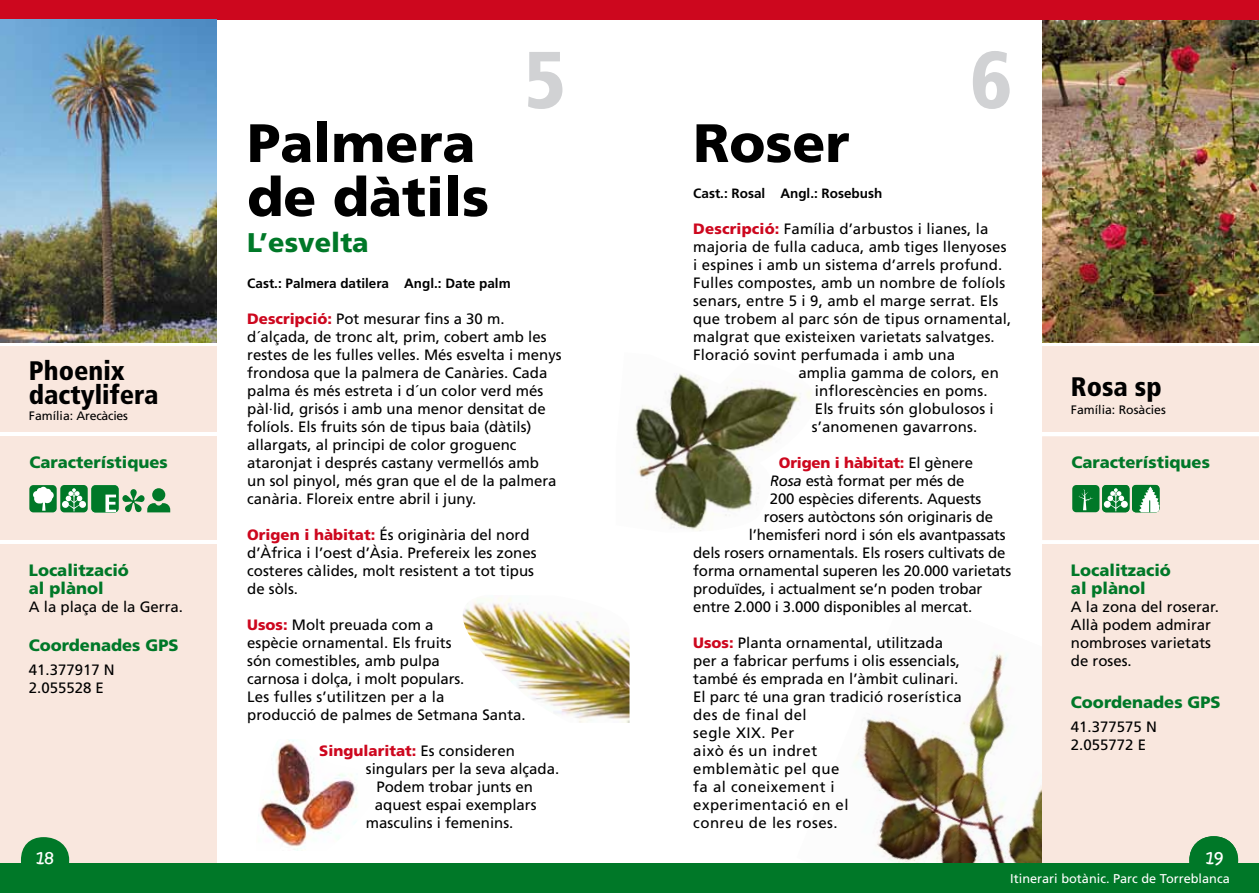
<style>
.page{position:relative;width:1259px;height:893px;background:#fff}
.page>*{position:absolute;margin:0;border:0;box-sizing:border-box;transform-origin:0 0}
.t1{font:900 condensed 80.4px "Frutiger";color:#d1d2d4}
.t2{font:900 54px/54px "Frutiger";color:#000}
.t3{font:900 27px "Frutiger";color:#007828}
.t4{font:900 condensed 26.85px/24px "Frutiger";color:#000}
.t5{font:18px "Kristen ITC";color:#fff}
.t6{font:900 16.5px/18px "Frutiger";color:#007828}
.t7{font:15px/18px "Frutiger";color:#000}
.t8{font:900 15px "Frutiger";letter-spacing:-.005em;color:#cd071e}
.t9{font:700 13.5px "Frutiger";color:#000}
.t10{font:12.75px "Frutiger";color:#fff}
.t11{font:12.3px "Frutiger";letter-spacing:-.02em;color:#000}
.t12{font:12.3px "Frutiger";color:#000}
.s1{font-weight:900;color:#cd071e}
.s2{font-weight:400;color:#000}
.s3{font-style:italic}
</style>
<div class="page">
<img style="left:855px;top:653px;width:187px;height:210px">
<div style="left:1042px;top:544px;width:217px;height:349px;background:#f9e7de"></div>
<div style="left:1042px;top:436px;width:217px;height:104px;background:#f9e7de"></div>
<img style="left:1042px;top:20px;width:217px;height:322px">
<div style="left:1042px;top:346px;width:217px;height:86px;background:#f9e7de"></div>
<div style="left:0;top:0;width:1259px;height:20px;background:#cd071e"></div>
<img style="left:462px;top:597px;width:167px;height:126px">
<img style="left:258px;top:739px;width:99px;height:112px">
<div style="left:0;top:346px;width:217px;height:86px;background:#f9e7de"></div>
<div style="left:0;top:436px;width:217px;height:104px;background:#f9e7de"></div>
<div style="left:0;top:544px;width:217px;height:349px;background:#f9e7de"></div>
<img style="left:0;top:20px;width:217px;height:322px">
<div style="left:91px;top:485px;width:28px;height:27px;background:#007828;border-radius:4px"></div>
<svg style="left:105px;top:495px;width:11px;height:17px"></svg>
<div style="left:29px;top:485px;width:28px;height:27px;background:#007828;border-radius:4px"></div>
<svg style="left:33px;top:487px;width:21px;height:24px"></svg>
<div style="left:60px;top:485px;width:28px;height:27px;background:#007828;border-radius:4px"></div>
<svg style="left:62px;top:488px;width:24px;height:23px"></svg>
<div style="left:1072px;top:485px;width:27px;height:27px;background:#007828;border-radius:4px"></div>
<svg style="left:1078px;top:489px;width:15px;height:21px"></svg>
<svg style="left:1102px;top:485px;width:27px;height:27px"></svg>
<svg style="left:1103px;top:485px;width:56px;height:27px;background:#61aa78"></svg>
<div style="left:21px;top:837px;width:48px;height:49px;background:#007828;border-radius:23px"></div>
<div style="left:1189px;top:836px;width:49px;height:50px;background:#007828;border-radius:50%"></div>
<div style="left:0;top:863px;width:1259px;height:30px;background:#007828"></div>
<svg style="left:122px;top:489px;width:48px;height:23px"></svg>
<div style="left:152px;top:488px;width:13px;height:13px;background:#007828;border-radius:50%"></div>
<img style="left:634px;top:373px;width:177px;height:158px">
<h3 class="t4" style="left:29px;top:359px;width:131px">Phoenix dactylifera</h3>
<p class="t11" style="left:29px;top:408px;width:101px">Família: Arecàcies</p>
<p class="t6" style="left:29px;top:453px;width:140px">Característiques</p>
<p class="t6" style="left:29px;top:561px;width:101px">Localització al plànol</p>
<p class="t7" style="left:29px;top:598px;width:156px">A la plaça de la Gerra.</p>
<p class="t6" style="left:29px;top:636px;width:151px">Coordenades GPS</p>
<p class="t7" style="left:29px;top:661px;width:87px">41.377917 N<br>2.055528 E</p>
<h1 class="t1" style="left:524px;top:32px;width:43px">5</h1>
<h1 class="t1" style="left:970px;top:32px;width:43px">6</h1>
<h2 class="t2" style="left:247px;top:115px;width:243px">Palmera de dàtils</h2>
<h3 class="t3" style="left:247px;top:226px;width:123px">L’esvelta</h3>
<p class="t9" style="left:247px;top:275px;width:265px">Cast.: Palmera datilera Angl.: Date palm</p>
<p class="t7" style="left:247px;top:310px;width:316px"><span class="s1">Descripció:</span> Pot mesurar fins a 30 m. d´alçada, de tronc alt, prim, cobert amb les restes de les fulles velles. Més esvelta i menys frondosa que la palmera de Canàries. Cada palma és més estreta i d´un color verd més pàl·lid, grisós i amb una menor densitat de folíols. Els fruits són de tipus baia (dàtils) allargats, al principi de color groguenc ataronjat i després castany vermellós amb<br>un sol pinyol, més gran que el de la palmera canària. Floreix entre abril i juny.</p>
<p class="t7" style="left:247px;top:526px;width:291px"><span class="s1">Origen i hàbitat:</span> És originària del nord d’Àfrica i l’oest d’Àsia. Prefereix les zones costeres càlides, molt resistent a tot tipus de sòls.</p>
<p class="t7" style="left:247px;top:616px;width:280px"><span class="s1">Usos:</span> Molt preuada com a<br>espècie ornamental. Els fruits<br>són comestibles, amb pulpa<br>carnosa i dolça, i molt populars.<br>Les fulles s’utilitzen per a la<br>producció de palmes de Setmana Santa.</p>
<p class="t8" style="left:319px;top:742px;width:197px">Singularitat: <span class="s2">Es consideren</span></p>
<p class="t7" style="left:366px;top:760px;width:195px">singulars per la seva alçada.</p>
<p class="t7" style="left:376px;top:778px;width:158px">Podem trobar junts en</p>
<p class="t7" style="left:375px;top:796px;width:163px">aquest espai exemplars</p>
<p class="t7" style="left:366px;top:814px;width:149px">masculins i femenins.</p>
<h2 class="t2" style="left:693px;top:115px;width:158px">Roser</h2>
<p class="t9" style="left:693px;top:185px;width:191px">Cast.: Rosal Angl.: Rosebush</p>
<p class="t7" style="left:693px;top:220px;width:297px"><span class="s1">Descripció:</span> Família d’arbustos i lianes, la</p>
<p class="t7" style="left:693px;top:238px;width:315px">majoria de fulla caduca, amb tiges llenyoses</p>
<p class="t7" style="left:693px;top:256px;width:311px">i espines i amb un sistema d’arrels profund.</p>
<p class="t7" style="left:693px;top:274px;width:314px">Fulles compostes, amb un nombre de folíols</p>
<p class="t7" style="left:693px;top:292px;width:307px">senars, entre 5 i 9, amb el marge serrat. Els</p>
<p class="t7" style="left:693px;top:310px;width:320px">que trobem al parc són de tipus ornamental,</p>
<p class="t7" style="left:693px;top:328px;width:303px">malgrat que existeixen varietats salvatges.</p>
<p class="t7" style="left:693px;top:346px;width:263px">Floració sovint perfumada i amb una</p>
<p class="t7" style="left:798px;top:364px;width:202px">amplia gamma de colors, en</p>
<p class="t7" style="left:815px;top:382px;width:174px">inflorescències en poms.</p>
<p class="t7" style="left:815px;top:400px;width:180px">Els fruits són globulosos i</p>
<p class="t7" style="left:812px;top:418px;width:167px">s’anomenen gavarrons.</p>
<p class="t8" style="left:779px;top:454px;width:196px">Origen i hàbitat: <span class="s2">El gènere</span></p>
<p class="t7" style="left:770px;top:472px;width:196px"><span class="s3">Rosa</span> està format per més de</p>
<p class="t7" style="left:770px;top:490px;width:213px">200 espècies diferents. Aquests</p>
<p class="t7" style="left:764px;top:508px;width:231px">rosers autòctons són originaris de</p>
<p class="t7" style="left:749px;top:526px;width:258px">l’hemisferi nord i són els avantpassats</p>
<p class="t7" style="left:693px;top:544px;width:314px">dels rosers ornamentals. Els rosers cultivats de</p>
<p class="t7" style="left:693px;top:562px;width:320px">forma ornamental superen les 20.000 varietats</p>
<p class="t7" style="left:693px;top:580px;width:291px">produïdes, i actualment se’n poden trobar</p>
<p class="t7" style="left:693px;top:598px;width:280px">entre 2.000 i 3.000 disponibles al mercat.</p>
<p class="t7" style="left:693px;top:634px;width:270px"><span class="s1">Usos:</span> Planta ornamental, utilitzada per a fabricar perfums i olis essencials, també és emprada en l’àmbit culinari.<br>El parc té una gran tradició roserística des de final del<br>segle XIX. Per<br>això és un indret<br>emblemàtic pel que<br>fa al coneixement i<br>experimentació en el<br>conreu de les roses.</p>
<h3 class="t4" style="left:1071px;top:375px;width:92px">Rosa sp</h3>
<p class="t12" style="left:1071px;top:403px;width:96px">Família: Rosàcies</p>
<p class="t6" style="left:1071px;top:453px;width:140px">Característiques</p>
<p class="t6" style="left:1071px;top:561px;width:101px">Localització al plànol</p>
<p class="t7" style="left:1071px;top:598px;width:149px">A la zona del roserar.<br>Allà podem admirar nombroses varietats de roses.</p>
<p class="t6" style="left:1071px;top:693px;width:151px">Coordenades GPS</p>
<p class="t7" style="left:1071px;top:718px;width:87px">41.377575 N<br>2.055772 E</p>
<p class="t5" style="left:36px;top:845px;width:19px">18</p>
<p class="t5" style="left:1206px;top:845px;width:19px">19</p>
<p class="t10" style="left:1010px;top:871px;width:221px">Itinerari botànic. Parc de Torreblanca</p>
</div>
